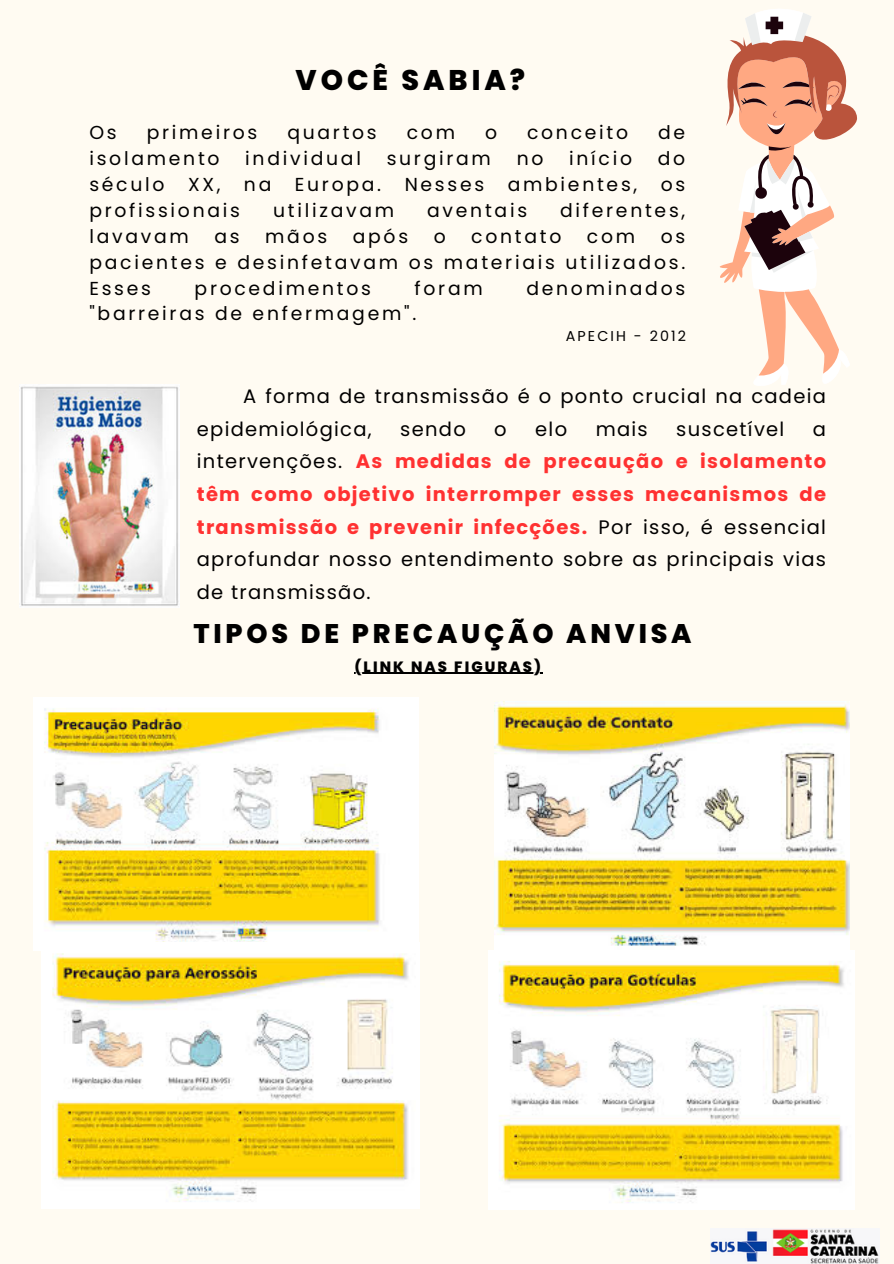
<style>
.page{position:relative;width:894px;height:1264px;background:#fff}
.page>*{position:absolute;margin:0;border:0;box-sizing:border-box;transform-origin:0 0}
.t1{font:800 28.35px "Poppins";letter-spacing:.14em;color:#000}
.t2{font:800 26.85px "Poppins";letter-spacing:.14em;color:#000}
.t3{font:700 19.5px/32.7px "Poppins";letter-spacing:.065em;color:#ff3131;text-align:justify}
.t4{font:19.5px/32.7px "Poppins";letter-spacing:.065em;color:#000}
.t5{font:18.75px/25.8px "Poppins";letter-spacing:.145em;color:#000;text-align:justify}
.t6{font:800 14.85px "Poppins";letter-spacing:.14em;color:#000}
.t7{font:14.25px "Poppins";letter-spacing:.145em;color:#000}
.s1{font-weight:400;color:#000}
</style>
<div class="page">
<div style="left:0;top:0;width:893px;height:1263px;background:#fffbf2"></div>
<img style="left:710px;top:1229px;width:169px;height:34px">
<svg style="left:719px;top:9px;width:138px;height:377px"></svg>
<img style="left:19px;top:384px;width:160px;height:222px">
<img style="left:34px;top:697px;width:385px;height:253px">
<img style="left:494px;top:701px;width:354px;height:249px">
<img style="left:488px;top:950px;width:366px;height:259px">
<img style="left:42px;top:942px;width:377px;height:266px">
<hr style="left:354px;top:672px;width:189px;height:2px;background:#000">
<p class="t1" style="left:295px;top:60px;width:231px">VOCÊ SABIA?</p>
<h1 class="t5" style="left:89px;top:120px;width:29px">Os</h1>
<h1 class="t5" style="left:147px;top:120px;width:112px">primeiros</h1>
<h1 class="t5" style="left:287px;top:120px;width:91px">quartos</h1>
<h1 class="t5" style="left:406px;top:120px;width:50px">com</h1>
<h1 class="t5" style="left:485px;top:120px;width:14px">o</h1>
<h1 class="t5" style="left:527px;top:120px;width:102px">conceito</h1>
<h1 class="t5" style="left:658px;top:120px;width:29px">de</h1>
<h1 class="t5" style="left:89px;top:146px;width:132px">isolamento</h1>
<h1 class="t5" style="left:245px;top:146px;width:117px">individual</h1>
<h1 class="t5" style="left:386px;top:146px;width:106px">surgiram</h1>
<h1 class="t5" style="left:516px;top:146px;width:28px">no</h1>
<h1 class="t5" style="left:569px;top:146px;width:64px">início</h1>
<h1 class="t5" style="left:89px;top:146px;width:597px;text-indent:568px">do século XX, na Europa. Nesses ambientes, os profissionais</h1>
<h1 class="t5" style="left:273px;top:197px;width:123px">utilizavam</h1>
<h1 class="t5" style="left:427px;top:197px;width:101px">aventais</h1>
<h1 class="t5" style="left:560px;top:197px;width:127px">diferentes,</h1>
<h1 class="t5" style="left:89px;top:223px;width:101px">lavavam</h1>
<h1 class="t5" style="left:214px;top:223px;width:27px">as</h1>
<h1 class="t5" style="left:265px;top:223px;width:64px">mãos</h1>
<h1 class="t5" style="left:352px;top:223px;width:57px">após</h1>
<h1 class="t5" style="left:433px;top:223px;width:14px">o</h1>
<h1 class="t5" style="left:471px;top:223px;width:92px">contato</h1>
<h1 class="t5" style="left:586px;top:223px;width:50px">com</h1>
<h1 class="t5" style="left:89px;top:223px;width:597px;text-indent:571px">os pacientes e desinfetavam os materiais utilizados.<br>Esses</h1>
<h1 class="t5" style="left:194px;top:275px;width:178px">procedimentos</h1>
<h1 class="t5" style="left:414px;top:275px;width:70px">foram</h1>
<h1 class="t5" style="left:526px;top:275px;width:160px">denominados</h1>
<h1 class="t5" style="left:89px;top:301px;width:328px">"barreiras de enfermagem".</h1>
<p class="t7" style="left:565px;top:326px;width:121px">APECIH - 2012</p>
<p class="t4" style="left:197px;top:380px;width:630px;text-indent:46px">A forma de transmissão é o ponto crucial na cadeia epidemiológica,</p>
<p class="t4" style="left:400px;top:412px;width:67px">sendo</p>
<p class="t4" style="left:494px;top:412px;width:14px">o</p>
<p class="t4" style="left:535px;top:412px;width:33px">elo</p>
<p class="t4" style="left:595px;top:412px;width:54px">mais</p>
<p class="t4" style="left:676px;top:412px;width:110px">suscetível</p>
<p class="t3" style="left:197px;top:412px;width:630px;text-indent:616px"><span class="s1">a intervenções.</span> As medidas de precaução e isolamento têm como objetivo interromper esses mecanismos de transmissão e prevenir infecções. <span class="s1">Por isso, é essencial aprofundar nosso entendimento sobre as principais vias de transmissão.</span></p>
<p class="t2" style="left:193px;top:615px;width:499px">TIPOS DE PRECAUÇÃO ANVISA</p>
<p class="t6" style="left:354px;top:656px;width:188px">(LINK NAS FIGURAS)</p>
</div>
